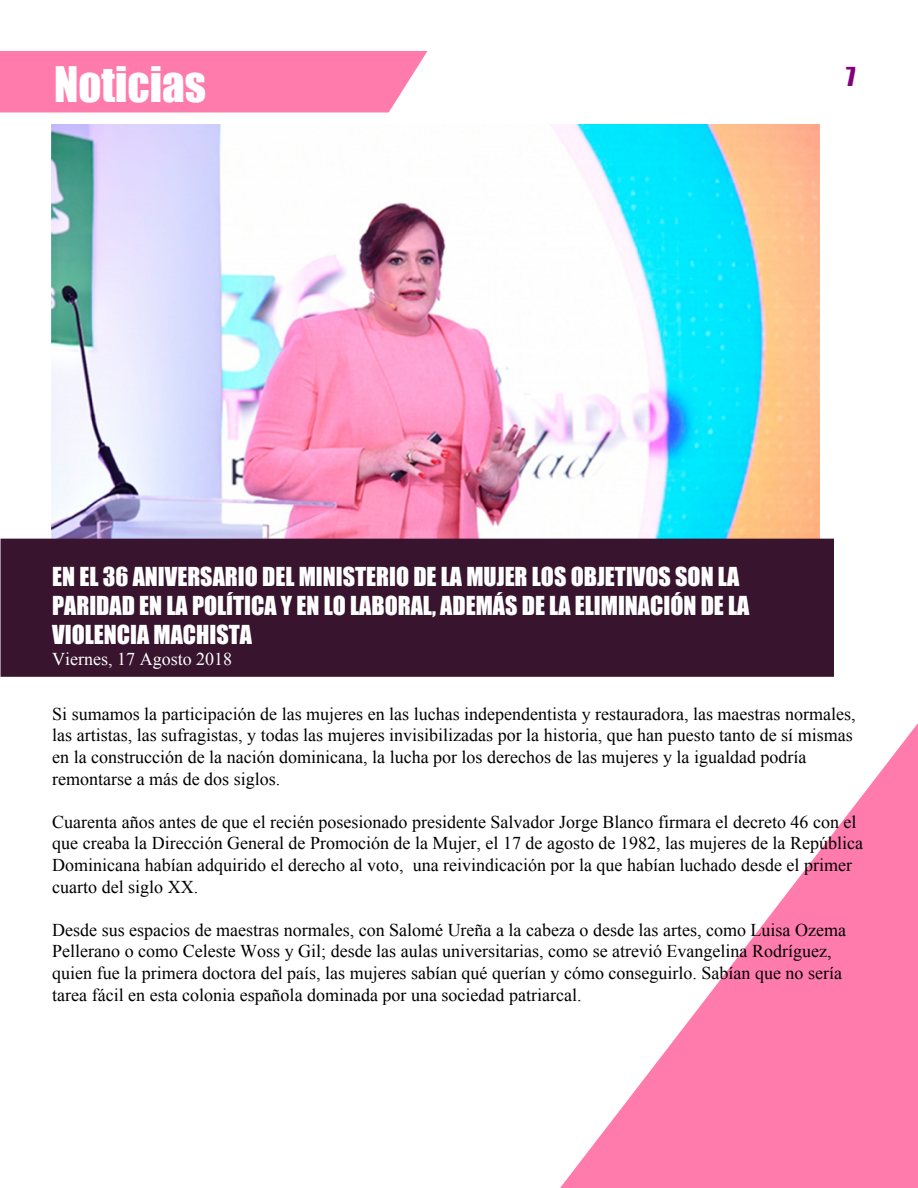
<style>
.page{position:relative;width:918px;height:1188px;background:#fff}
.page>*{position:absolute;margin:0;border:0;box-sizing:border-box;transform-origin:0 0}
.t1{font:45px "Impact";color:#fff}
.t2{font:24px/28.8px "Impact";color:#fff}
.t3{font:24px "Impact";color:#800080}
.t4{font:18px/21.6px "Iskoola Pota";color:#000}
.t5{font:18px "Iskoola Pota";color:#fff}
</style>
<div class="page">
<div style="left:0;top:51px;width:428px;height:62px;background:#ff7bac"></div>
<svg style="left:560px;top:723px;width:358px;height:465px"></svg>
<img style="left:52px;top:124px;width:768px;height:415px">
<div style="left:1px;top:539px;width:833px;height:138px;background:#38142e"></div>
<h1 class="t1" style="left:54px;top:50px;width:153px">Noticias</h1>
<h2 class="t3" style="left:846px;top:58px;width:11px">7</h2>
<h2 class="t2" style="left:52px;top:562px;width:699px">EN EL 36 ANIVERSARIO DEL MINISTERIO DE LA MUJER LOS OBJETIVOS SON LA<br>PARIDAD EN LA POLÍTICA Y EN LO LABORAL, ADEMÁS DE LA ELIMINACIÓN DE LA<br>VIOLENCIA MACHISTA</h2>
<p class="t5" style="left:52px;top:649px;width:181px">Viernes, 17 Agosto 2018</p>
<p class="t4" style="left:52px;top:703px;width:805px">Si sumamos la participación de las mujeres en las luchas independentista y restauradora, las maestras normales, las artistas, las sufragistas, y todas las mujeres invisibilizadas por la historia, que han puesto tanto de sí mismas en la construcción de la nación dominicana, la lucha por los derechos de las mujeres y la igualdad podría remontarse a más de dos siglos.</p>
<p class="t4" style="left:52px;top:811px;width:812px">Cuarenta años antes de que el recién posesionado presidente Salvador Jorge Blanco firmara el decreto 46 con el que creaba la Dirección General de Promoción de la Mujer, el 17 de agosto de 1982, las mujeres de la República Dominicana habían adquirido el derecho al voto, una reivindicación por la que habían luchado desde el primer cuarto del siglo XX.</p>
<p class="t4" style="left:52px;top:919px;width:795px">Desde sus espacios de maestras normales, con Salomé Ureña a la cabeza o desde las artes, como Luisa Ozema Pellerano o como Celeste Woss y Gil; desde las aulas universitarias, como se atrevió Evangelina Rodríguez, quien fue la primera doctora del país, las mujeres sabían qué querían y cómo conseguirlo. Sabían que no sería tarea fácil en esta colonia española dominada por una sociedad patriarcal.</p>
</div>
